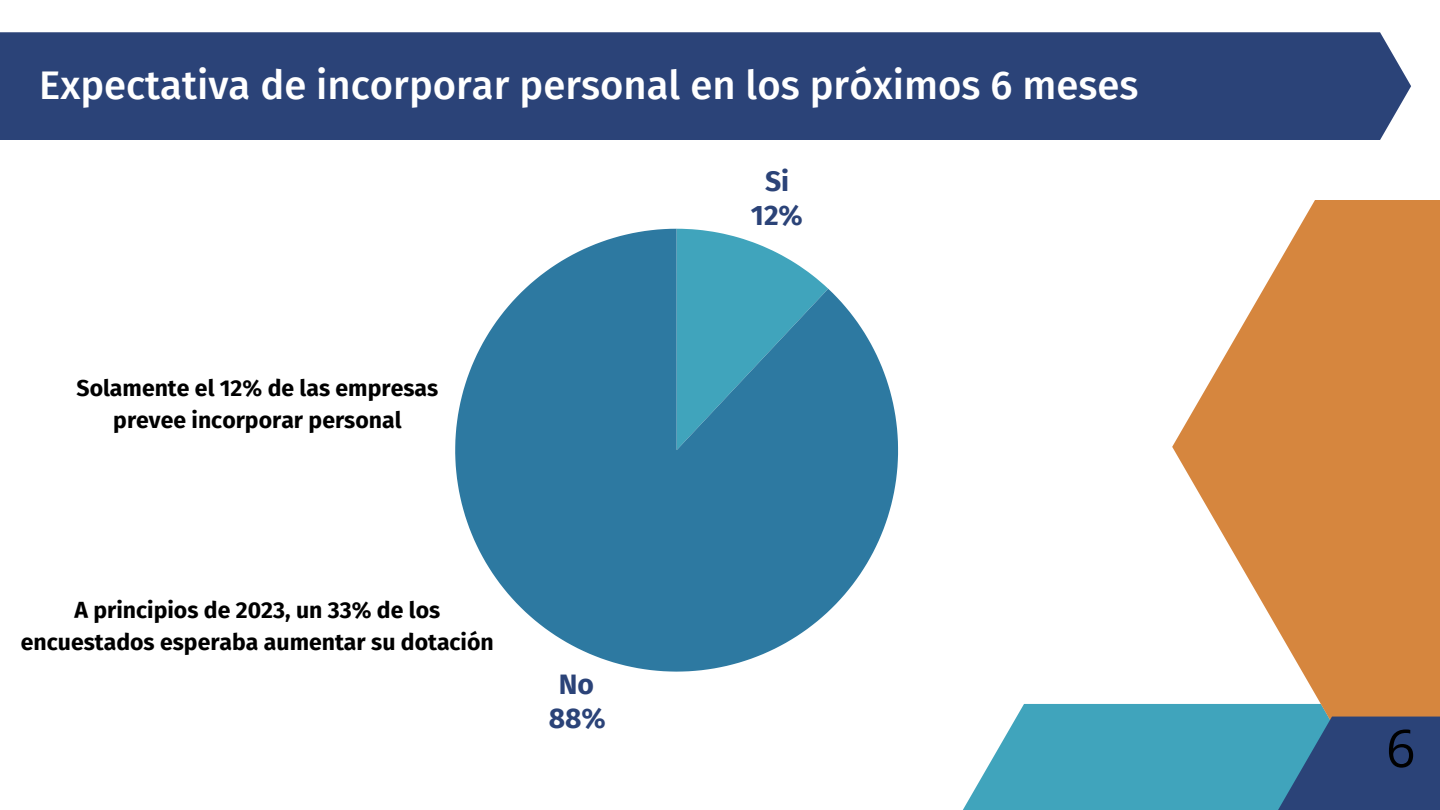
<style>
.page{position:relative;width:1440px;height:810px;background:#fff}
.page>*{position:absolute;margin:0;border:0;box-sizing:border-box;transform-origin:0 0}
.t1{font:52px "Open Sans";color:#000}
.t2{font:500 40px "Fira Sans";color:#fff}
.t3{font:700 28.2px/33.7px "Fira Sans";color:#2b4378;text-align:center}
.t4{font:700 23px/31.5px "Fira Sans";color:#000;text-align:center}
</style>
<div class="page">
<svg style="left:963px;top:704px;width:209px;height:106px;fill:#40a4bc"></svg>
<svg style="left:1172px;top:200px;width:268px;height:610px;fill:#d6863e"></svg>
<div style="left:0;top:32px;width:1411px;height:108px;background:#2b4378"></div>
<svg style="left:1278px;top:532px;width:162px;height:278px"></svg>
<svg style="left:455px;top:229px;width:443px;height:443px;fill:#2d79a1"></svg>
<h1 class="t2" style="left:39px;top:61px;width:1101px">Expectativa de incorporar personal en los próximos 6 meses</h1>
<p class="t4" style="left:77px;top:373px;width:363px">Solamente el 12% de las empresas prevee incorporar personal</p>
<p class="t4" style="left:21px;top:595px;width:474px">A principios de 2023, un 33% de los encuestados esperaba aumentar su dotación</p>
<p class="t3" style="left:549px;top:668px;width:59px">No<br>88%</p>
<p class="t3" style="left:751px;top:165px;width:53px">Si<br>12%</p>
<p class="t1" style="left:1386px;top:712px;width:31px">6</p>
</div>
